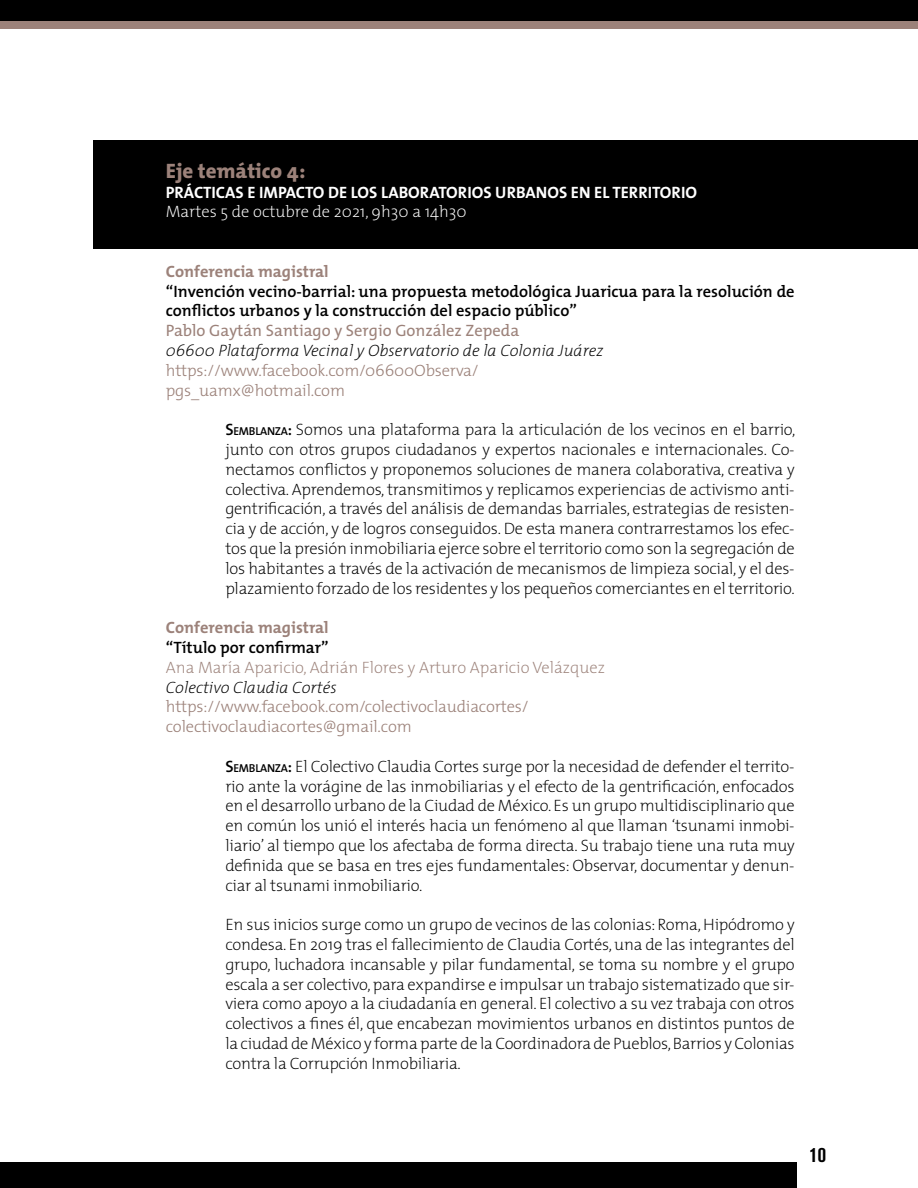
<style>
.page{position:relative;width:918px;height:1188px;background:#fff}
.page>*{position:absolute;margin:0;border:0;box-sizing:border-box;transform-origin:0 0}
.t1{font:800 21px "The Mix";color:#9c827a}
.t2{font:21px "Akzidenz Grotesk BQ Bd Cnd Alt";color:#000}
.t3{font:200 16.5px/19.8px "The Mix";letter-spacing:-.015em;color:#000;text-align:justify}
.t4{font:600 16.5px/19.8px "The Mix";color:#000}
.t5{font:300 16.5px "The Mix";letter-spacing:-.01em;color:#9c827a}
.t6{font:italic 200 16.5px "The Mix";color:#000}
.t7{font:700 16.5px "The Mix";color:#fff}
.t8{font:200 16.5px "The Mix";color:#9c827a}
.t9{font:700 16.5px "The Mix";color:#9c827a}
.t10{font:16.5px "The Mix";color:#9c827a}
.t11{font:200 16.5px "The Mix";color:#fff}
.s1{font-weight:600}
.s2{font-weight:600;font-size:11.55px}
</style>
<div class="page">
<div style="left:0;top:0;width:918px;height:21px;background:#000"></div>
<div style="left:0;top:21px;width:918px;height:8px;background:#9c827a"></div>
<div style="left:0;top:1162px;width:796px;height:26px;background:#000"></div>
<div style="left:94px;top:140px;width:824px;height:108px;background:#000"></div>
<p class="t1" style="left:166px;top:159px;width:141px">Eje temático 4:</p>
<p class="t7" style="left:166px;top:178px;width:533px">PRÁCTICAS E IMPACTO DE LOS LABORATORIOS URBANOS EN EL TERRITORIO</p>
<p class="t11" style="left:166px;top:198px;width:302px">Martes 5 de octubre de 2021, 9h30 a 14h30</p>
<p class="t9" style="left:166px;top:257px;width:164px">Conferencia magistral</p>
<p class="t4" style="left:166px;top:281px;width:630px">“Invención vecino-barrial: una propuesta metodológica Juaricua para la resolución de conflictos urbanos y la construcción del espacio público”</p>
<p class="t10" style="left:166px;top:317px;width:355px">Pablo Gaytán Santiago y Sergio González Zepeda</p>
<p class="t6" style="left:166px;top:337px;width:439px">06600 Plataforma Vecinal y Observatorio de la Colonia Juárez</p>
<p class="t5" style="left:166px;top:357px;width:314px">https://www.facebook.com/06600Observa/</p>
<p class="t5" style="left:166px;top:376px;width:181px">pgs_uamx@hotmail.com</p>
<p class="t3" style="left:225px;top:419px;width:572px"><span class="s1">S</span><span class="s2">EMBLANZA</span><span class="s1">:</span> Somos una plataforma para la articulación de los vecinos en el barrio, junto con otros grupos ciudadanos y expertos nacionales e internacionales. Co&shy;nectamos conflictos y proponemos soluciones de manera colaborativa, creativa y colectiva. Aprendemos, transmitimos y replicamos experiencias de activismo anti&shy;gentrificación, a través del análisis de demandas barriales, estrategias de resisten&shy;cia y de acción, y de logros conseguidos. De esta manera contrarrestamos los efec&shy;tos que la presión inmobiliaria ejerce sobre el territorio como son la segregación de los habitantes a través de la activación de mecanismos de limpieza social, y el des&shy;plazamiento forzado de los residentes y los pequeños comerciantes en el territorio.</p>
<p class="t9" style="left:166px;top:614px;width:164px">Conferencia magistral</p>
<p class="t4" style="left:166px;top:637px;width:164px">“Título por confirmar”</p>
<p class="t8" style="left:166px;top:654px;width:441px">Ana María Aparicio, Adrián Flores y Arturo Aparicio Velázquez</p>
<p class="t6" style="left:166px;top:674px;width:172px">Colectivo Claudia Cortés</p>
<p class="t5" style="left:166px;top:693px;width:364px">https://www.facebook.com/colectivoclaudiacortes/</p>
<p class="t5" style="left:166px;top:713px;width:247px">colectivoclaudiacortes@gmail.com</p>
<p class="t3" style="left:225px;top:756px;width:571px"><span class="s1">S</span><span class="s2">EMBLANZA</span><span class="s1">:</span> El Colectivo Claudia Cortes surge por la necesidad de defender el territo&shy;rio ante la vorágine de las inmobiliarias y el efecto de la gentrificación, enfocados en el desarrollo urbano de la Ciudad de México. Es un grupo multidisciplinario que en común los unió el interés hacia un fenómeno al que llaman ‘tsunami inmobi&shy;liario’ al tiempo que los afectaba de forma directa. Su trabajo tiene una ruta muy definida que se basa en tres ejes fundamentales: Observar, documentar y denun&shy;ciar al tsunami inmobiliario.</p>
<p class="t3" style="left:225px;top:914px;width:571px">En sus inicios surge como un grupo de vecinos de las colonias: Roma, Hipódromo y condesa. En 2019 tras el fallecimiento de Claudia Cortés, una de las integrantes del grupo, luchadora incansable y pilar fundamental, se toma su nombre y el grupo escala a ser colectivo, para expandirse e impulsar un trabajo sistematizado que sir&shy;viera como apoyo a la ciudadanía en general. El colectivo a su vez trabaja con otros colectivos a fines él, que encabezan movimientos urbanos en distintos puntos de la ciudad de México y forma parte de la Coordinadora de Pueblos, Barrios y Colonias contra la Corrupción Inmobiliaria.</p>
<p class="t2" style="left:810px;top:1142px;width:18px">10</p>
</div>
